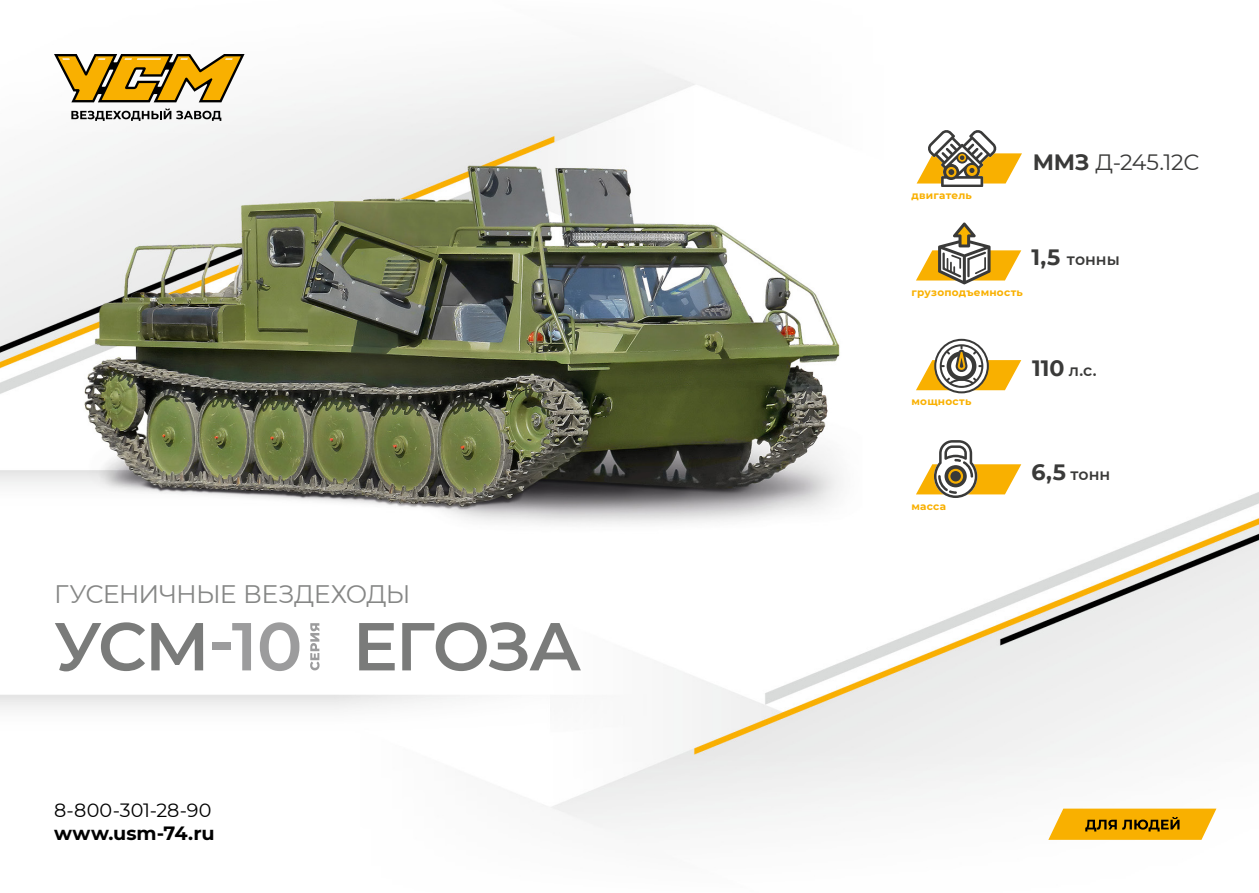
<style>
.page{position:relative;width:1259px;height:893px;background:#fff}
.page>*{position:absolute;margin:0;border:0;box-sizing:border-box;transform-origin:0 0}
.t1{font:600 67.65px "Montserrat";letter-spacing:-.035em;color:#7a7b7a}
.t2{font:25.35px "Montserrat";letter-spacing:-.03em;color:#868786}
.t3{font:22.2px "Montserrat";letter-spacing:-.02em;color:#3a3a39}
.t4{font:19.2px "Montserrat";letter-spacing:.005em;color:#000}
.t5{font:700 19.2px "Montserrat";color:#000}
.t6{font:600 15.75px "Montserrat";letter-spacing:.005em;color:#3a3a39}
.t7{font:700 10.5px "Montserrat";letter-spacing:.02em;color:#f9b000}
.s1{color:#9c9c9d}
.s2{font-weight:700}
.s3{font-weight:700;font-size:22.2px}
</style>
<div class="page">
<img style="left:0;top:54px;width:1259px;height:777px">
<svg style="left:1048px;top:809px;width:168px;height:31px;background:#e2a617"></svg>
<svg style="left:71px;top:109px;width:150px;height:12px"></svg>
<svg style="left:54px;top:54px;width:190px;height:48px"></svg>
<svg style="left:310px;top:623px;width:9px;height:47px"></svg>
<svg style="left:916px;top:129px;width:106px;height:58px"></svg>
<div style="left:946px;top:167px;width:10px;height:10px;border:2px solid #f9b002;border-radius:50%"></div>
<div style="left:966px;top:165px;width:11px;height:11px;border:3px solid #f9b002;border-radius:50%"></div>
<div style="left:958px;top:154px;width:8px;height:8px;border:2px solid #f9b002;border-radius:50%"></div>
<svg style="left:916px;top:339px;width:105px;height:54px"></svg>
<svg style="left:916px;top:440px;width:105px;height:58px"></svg>
<svg style="left:944px;top:465px;width:22px;height:22px"></svg>
<div style="left:949px;top:470px;width:13px;height:13px;background:#3a3a39;border-radius:50%"></div>
<div style="left:948px;top:469px;width:15px;height:15px;border:2px solid #f9b000;border-radius:50%"></div>
<svg style="left:916px;top:223px;width:105px;height:61px"></svg>
<h2 class="t2" style="left:54px;top:576px;width:358px">ГУСЕНИЧНЫЕ ВЕЗДЕХОДЫ</h2>
<h1 class="t1" style="left:54px;top:598px;width:250px">УСМ<span class="s1">-10</span></h1>
<h1 class="t1" style="left:352px;top:598px;width:230px">ЕГОЗА</h1>
<h3 class="t4" style="left:54px;top:797px;width:159px">8-800-301-28-90</h3>
<h3 class="t5" style="left:54px;top:819px;width:162px">www.usm-74.ru</h3>
<p class="t7" style="left:911px;top:188px;width:62px">двигатель</p>
<h3 class="t3" style="left:1033px;top:147px;width:168px"><span class="s2">ММЗ</span> Д-245.12С</h3>
<p class="t7" style="left:911px;top:284px;width:113px">грузоподъемность</p>
<h3 class="t6" style="left:1031px;top:248px;width:90px"><span class="s3">1,5</span> тонны</h3>
<p class="t7" style="left:911px;top:394px;width:61px">мощность</p>
<p class="t7" style="left:911px;top:498px;width:36px">масса</p>
<h3 class="t6" style="left:1032px;top:359px;width:66px"><span class="s3">110</span> л.с.</h3>
<h3 class="t6" style="left:1031px;top:463px;width:80px"><span class="s3">6,5</span> тонн</h3>
</div>
